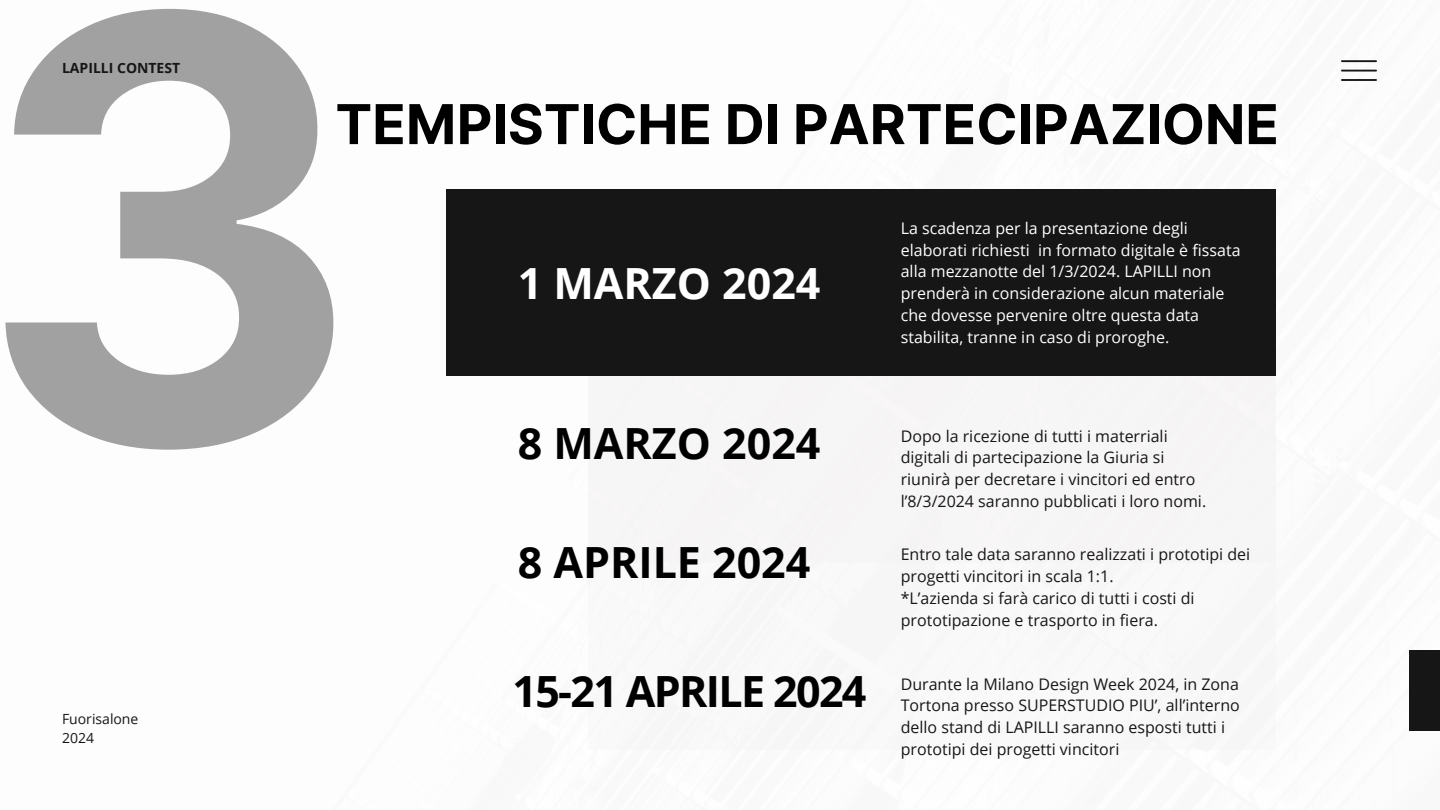
<style>
.page{position:relative;width:1440px;height:810px;background:#fff}
.page>*{position:absolute;margin:0;border:0;box-sizing:border-box;transform-origin:0 0}
.t1{font:700 589.8px "Inter";color:#262626}
.t2{font:700 55px "Inter";color:#000}
.t3{font:700 43px "Open Sans";color:#000}
.t4{font:700 43px "Open Sans";letter-spacing:-.04em;color:#000}
.t5{font:700 43px "Open Sans";color:#fff}
.t6{font:16px/21.7px "Open Sans";color:#171616}
.t7{font:16px/21.7px "Open Sans";color:#fff}
.t8{font:14px/19.5px "Open Sans";color:#171616}
.t9{font:700 14px "Open Sans";color:#171616}
</style>
<div class="page">
<svg style="left:1341px;top:60px;width:36px;height:21px"></svg>
<div style="left:1409px;top:650px;width:31px;height:80px;background:#171616"></div>
<div style="left:446px;top:189px;width:830px;height:187px;background:#171616"></div>
<div style="left:589px;top:376px;width:687px;height:187px;background:#f4f2f2"></div>
<div style="left:589px;top:563px;width:687px;height:187px;background:#f9f9f9"></div>
<h1 class="t1" style="left:-25px;top:-200px;width:390px">3</h1>
<p class="t9" style="left:62px;top:58px;width:120px">LAPILLI CONTEST</p>
<h2 class="t2" style="left:335px;top:84px;width:945px">TEMPISTICHE DI PARTECIPAZIONE</h2>
<p class="t7" style="left:901px;top:217px;width:341px">La scadenza per la presentazione degli elaborati richiesti in formato digitale è fissata alla mezzanotte del 1/3/2024. LAPILLI non prenderà in considerazione alcun materiale che dovesse pervenire oltre questa data stabilita, tranne in caso di proroghe.</p>
<h3 class="t5" style="left:518px;top:253px;width:304px">1 MARZO 2024</h3>
<h3 class="t3" style="left:518px;top:414px;width:304px">8 MARZO 2024</h3>
<p class="t6" style="left:901px;top:425px;width:307px">Dopo la ricezione di tutti i materriali digitali di partecipazione la Giuria si riunirà per decretare i vincitori ed entro l’8/3/2024 saranno pubblicati i loro nomi.</p>
<p class="t8" style="left:62px;top:709px;width:78px">Fuorisalone<br>2024</p>
<h3 class="t3" style="left:518px;top:532px;width:294px">8 APRILE 2024</h3>
<h3 class="t4" style="left:512px;top:661px;width:356px">15-21 APRILE 2024</h3>
<p class="t6" style="left:901px;top:543px;width:351px">Entro tale data saranno realizzati i prototipi dei progetti vincitori in scala 1:1.<br>*L’azienda si farà carico di tutti i costi di prototipazione e trasporto in fiera.</p>
<p class="t6" style="left:901px;top:673px;width:341px">Durante la Milano Design Week 2024, in Zona Tortona presso SUPERSTUDIO PIU’, all’interno dello stand di LAPILLI saranno esposti tutti i prototipi dei progetti vincitori</p>
</div>
